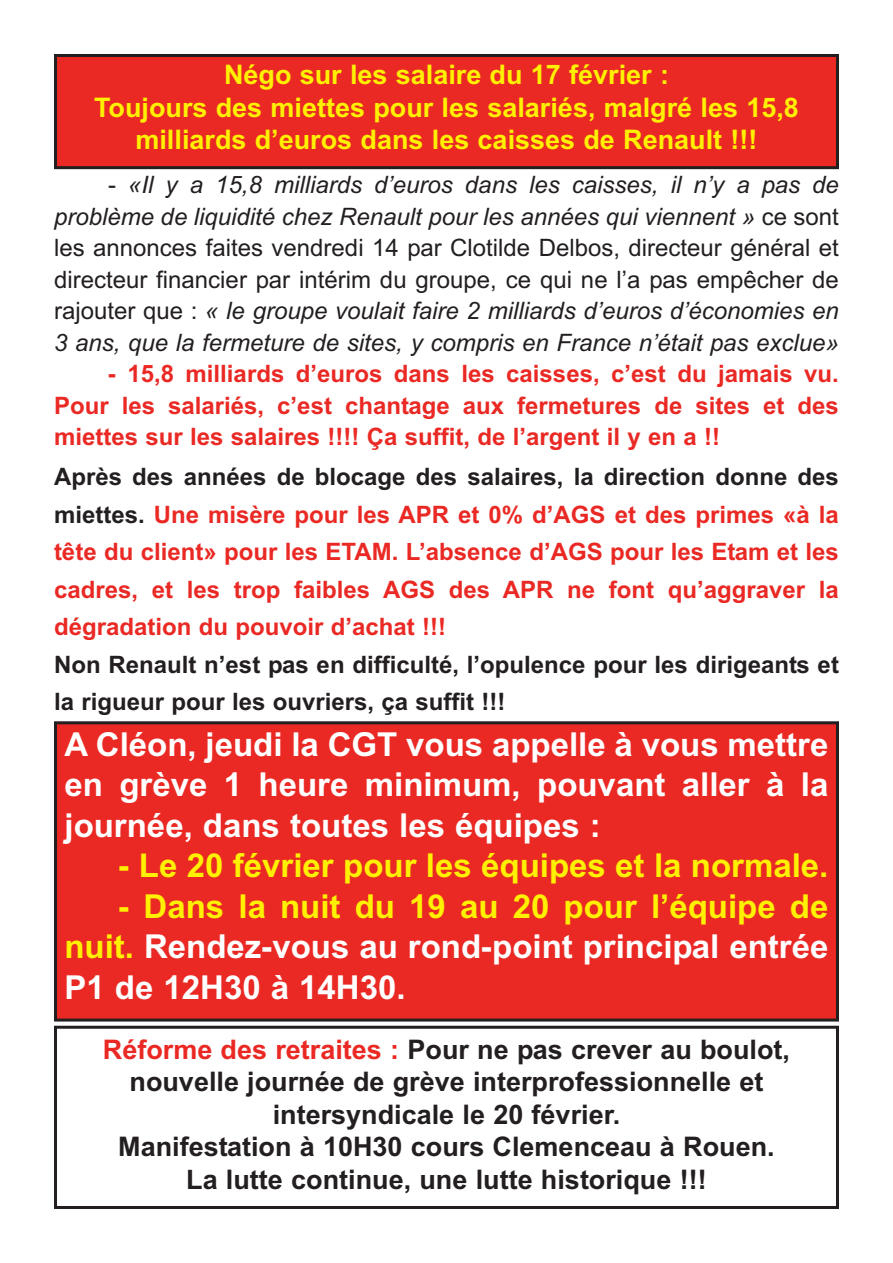
<style>
.page{position:relative;width:893px;height:1263px;background:#fff}
.page>*{position:absolute;margin:0;border:0;box-sizing:border-box;transform-origin:0 0}
.t1{font:700 33px/40.5px "Arial";color:#fff;text-align:justify}
.t2{font:700 33px "Arial";color:#fff101}
.t3{font:700 27px/32.4px "Arial";color:#231f20;text-align:center}
.t4{font:700 27px/32.4px "Arial";color:#fff101;text-align:center}
.t5{font:700 24px/37.5px "Arial";color:#ea2924;text-align:justify}
.t6{font:italic 24px/31.5px "Arial";color:#231f20;text-align:justify}
.t7{font:700 24px/37.5px "Arial";color:#231f20}
.s1{font-style:normal}
.s2{color:#231f20}
.s3{color:#fff101}
.s4{color:#ea2924}
</style>
<div class="page">
<div style="left:56px;top:723px;width:781px;height:297px;background:#ea2924"></div>
<div style="left:54px;top:721px;width:785px;height:300px;border:3px solid #231f20"></div>
<div style="left:56px;top:56px;width:781px;height:112px;background:#ea2924"></div>
<div style="left:54px;top:54px;width:785px;height:115px;border:3px solid #231f20"></div>
<div style="left:54px;top:1026px;width:785px;height:183px;border:3px solid #231f20"></div>
<p class="t4" style="left:94px;top:59px;width:706px">Négo sur les salaire du 17 février :<br>Toujours des miettes pour les salariés, malgré les 15,8 milliards d’euros dans les caisses de Renault !!!</p>
<p class="t6" style="left:54px;top:169px;width:786px;text-indent:54px"><span class="s1">-</span> «Il y a 15,8 milliards d’euros dans les caisses, il n’y a pas de problème de liquidité chez Renault pour les années qui viennent » <span class="s1">ce sont les annonces faites vendredi 14 par Clotilde Delbos, directeur général et directeur financier par intérim du groupe, ce qui ne l’a pas empêcher de rajouter que :</span> « le groupe voulait faire 2 milliards d’euros d’économies en 3 ans, que la fermeture de sites, y compris en France n’était pas exclue»</p>
<p class="t5" style="left:54px;top:358px;width:786px;line-height:31.5px;text-indent:54px">- 15,8 milliards d’euros dans les caisses, c’est du jamais vu.<br>Pour les salariés, c’est chantage aux fermetures de sites et des miettes sur les salaires !!!! Ça suffit, de l’argent il y en a !!</p>
<p class="t5" style="left:54px;top:458px;width:786px"><span class="s2">Après des années de blocage des salaires, la direction donne des miettes.</span> Une misère pour les APR et 0% d’AGS et des primes «à la tête du client» pour les ETAM. L’absence d’AGS pour les Etam et les cadres, et les trop faibles AGS des APR ne font qu’aggraver la dégradation du pouvoir d’achat !!!</p>
<p class="t7" style="left:54px;top:646px;width:786px">Non Renault n’est pas en difficulté, l’opulence pour les dirigeants et la rigueur pour les ouvriers, ça suffit !!!</p>
<h1 class="t1" style="left:64px;top:724px;width:765px">A Cléon, jeudi la CGT vous appelle à vous mettre en grève 1 heure minimum, pouvant aller à la journée, dans toutes les équipes :</h1>
<h1 class="t2" style="left:118px;top:847px;width:711px">- Le 20 février pour les équipes et la normale.</h1>
<h1 class="t1" style="left:64px;top:886px;width:765px;text-indent:54px"><span class="s3">- Dans la nuit du 19 au 20 pour l’équipe de nuit.</span> Rendez-vous au rond-point principal entrée P1 de 12H30 à 14H30.</h1>
<p class="t3" style="left:103px;top:1033px;width:689px"><span class="s4">Réforme des retraites :</span> Pour ne pas crever au boulot, nouvelle journée de grève interprofessionnelle et intersyndicale le 20 février.<br>Manifestation à 10H30 cours Clemenceau à Rouen.<br>La lutte continue, une lutte historique !!!</p>
</div>
